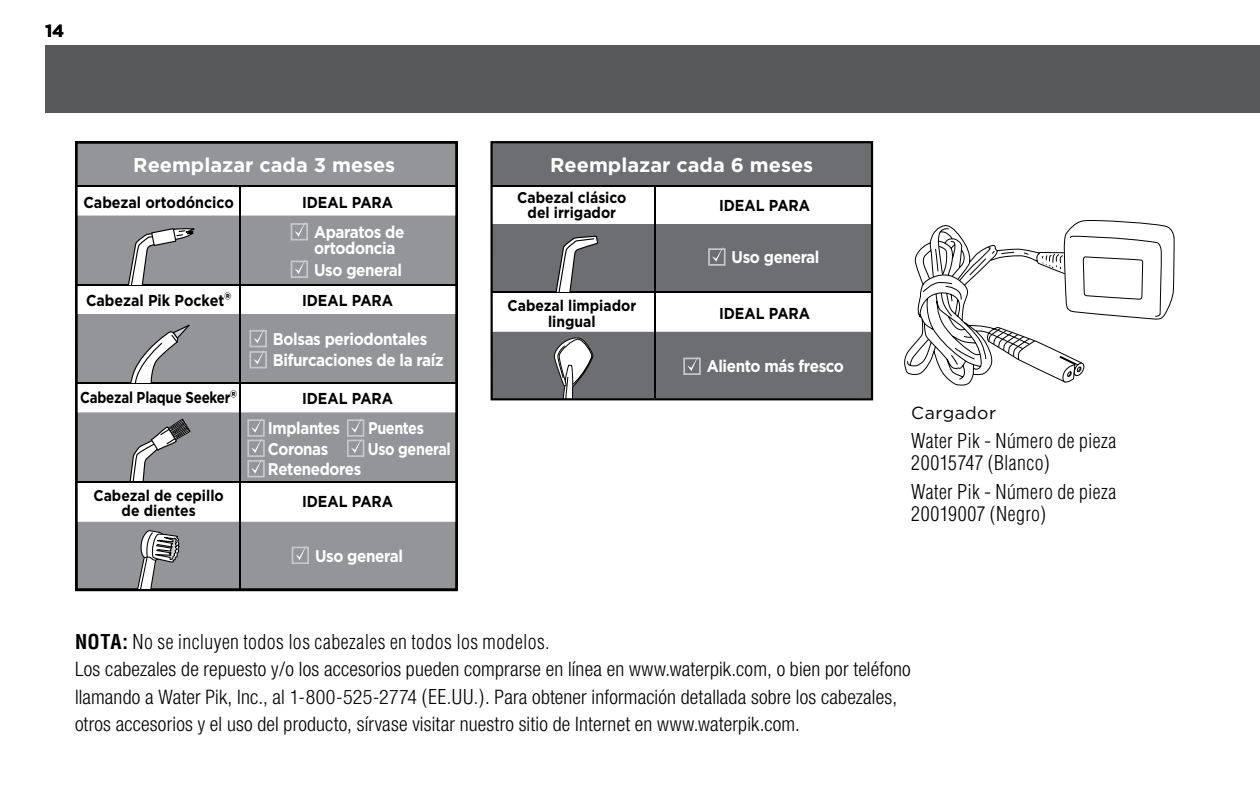
<style>
.page{position:relative;width:1260px;height:810px;background:#fff}
.page>*{position:absolute;margin:0;border:0;box-sizing:border-box;transform-origin:0 0}
.t1{font:300 condensed 20px/27.5px "Helvetica Neue";letter-spacing:.01em;color:#000}
.t2{font:300 condensed 20px/22.5px "Helvetica";letter-spacing:.02em;color:#000}
.t3{font:700 20px "Gotham";color:#fff}
.t4{font:17.5px "Gotham";letter-spacing:.025em;color:#000}
.t5{font:700 17.5px "Gotham";color:#000}
.t6{font:700 17px/15.5px "Gotham";letter-spacing:-.025em;color:#fff;scale:.9 1}
.t7{font:700 17px/20.5px "Gotham";letter-spacing:-.025em;color:#fff;scale:.89 1}
.t8{font:700 17px/20.5px "Gotham";letter-spacing:-.025em;color:#fff;scale:.85 1}
.t9{font:700 15.75px "Gotham";color:#000;scale:.9 1}
.t10{font:700 15.75px "Gotham";color:#000;scale:.84 1}
.t11{font:700 15.5px/15.5px "Gotham";color:#000;text-align:center;scale:.9 1}
.s1{font-size:20.75px}
.s2{font-weight:700}
.s3{font-family:"Helvetica"}
</style>
<div class="page">
<div style="left:45px;top:45px;width:1215px;height:67px;background:#58595b"></div>
<div style="left:76px;top:142px;width:381px;height:448px;background:#939598"></div>
<div style="left:76px;top:482px;width:381px;height:40px;background:#fff"></div>
<div style="left:76px;top:382px;width:380px;height:30px;background:#fff"></div>
<hr style="left:76px;top:382px;width:381px;height:2px;background:#000">
<hr style="left:76px;top:481px;width:381px;height:2px;background:#000">
<div style="left:76px;top:187px;width:380px;height:29px;background:#fff"></div>
<div style="left:76px;top:285px;width:380px;height:29px;background:#fff"></div>
<hr style="left:76px;top:284px;width:381px;height:2px;background:#000">
<hr style="left:76px;top:185px;width:381px;height:1px;background:#000">
<hr style="left:239px;top:185px;width:2px;height:404px;background:#000">
<div style="left:75px;top:141px;width:383px;height:450px;border:2px solid #000"></div>
<svg style="left:130px;top:324px;width:60px;height:58px"></svg>
<svg style="left:128px;top:228px;width:67px;height:56px"></svg>
<svg style="left:129px;top:418px;width:62px;height:63px"></svg>
<div style="left:291px;top:261px;width:17px;height:17px;border:2px solid #c7c8ca"></div>
<svg style="left:295px;top:259px;width:11px;height:15px"></svg>
<div style="left:292px;top:547px;width:17px;height:17px;border:2px solid #c7c8ca"></div>
<svg style="left:296px;top:545px;width:11px;height:15px"></svg>
<div style="left:291px;top:223px;width:17px;height:18px;border:2px solid #c7c8ca"></div>
<svg style="left:295px;top:222px;width:11px;height:15px"></svg>
<div style="left:249px;top:330px;width:18px;height:17px;border:2px solid #c7c8ca"></div>
<svg style="left:253px;top:329px;width:12px;height:14px"></svg>
<div style="left:249px;top:351px;width:18px;height:17px;border:2px solid #c7c8ca"></div>
<svg style="left:253px;top:350px;width:12px;height:15px"></svg>
<svg style="left:118px;top:530px;width:63px;height:59px"></svg>
<div style="left:247px;top:419px;width:18px;height:18px;border:2px solid #c7c8ca"></div>
<div style="left:247px;top:440px;width:18px;height:17px;border:2px solid #c7c8ca"></div>
<div style="left:247px;top:460px;width:18px;height:17px;border:2px solid #c7c8ca"></div>
<svg style="left:251px;top:418px;width:11px;height:56px"></svg>
<div style="left:347px;top:419px;width:17px;height:18px;border:2px solid #c7c8ca"></div>
<div style="left:347px;top:440px;width:17px;height:17px;border:2px solid #c7c8ca"></div>
<svg style="left:351px;top:418px;width:11px;height:35px"></svg>
<div style="left:491px;top:141px;width:381px;height:258px;background:#6d6e71"></div>
<div style="left:492px;top:185px;width:380px;height:38px;background:#fff"></div>
<hr style="left:492px;top:185px;width:380px;height:1px;background:#000">
<div style="left:492px;top:292px;width:379px;height:40px;background:#fff"></div>
<hr style="left:492px;top:291px;width:380px;height:2px;background:#000">
<hr style="left:654px;top:185px;width:2px;height:213px;background:#000">
<div style="left:708px;top:248px;width:18px;height:18px;border:2px solid #c7c8ca"></div>
<svg style="left:712px;top:247px;width:11px;height:15px"></svg>
<div style="left:683px;top:358px;width:18px;height:17px;border:2px solid #c7c8ca"></div>
<svg style="left:687px;top:357px;width:12px;height:14px"></svg>
<svg style="left:555px;top:236px;width:43px;height:55px"></svg>
<svg style="left:553px;top:337px;width:41px;height:60px"></svg>
<div style="left:490px;top:141px;width:383px;height:259px;border:2px solid #000"></div>
<svg style="left:904px;top:220px;width:271px;height:166px"></svg>
<p class="t5" style="left:45px;top:21px;width:21px">14</p>
<p class="t3" style="left:133px;top:151px;width:263px">Reemplazar cada 3 meses</p>
<p class="t9" style="left:83px;top:192px;width:169px">Cabezal ortodóncico</p>
<p class="t9" style="left:302px;top:192px;width:103px">IDEAL PARA</p>
<p class="t6" style="left:314px;top:224px;width:102px">Aparatos de ortodoncia</p>
<p class="t6" style="left:314px;top:262px;width:99px">Uso general</p>
<p class="t9" style="left:86px;top:290px;width:163px">Cabezal Pik Pocket<span class="s1">®</span></p>
<p class="t9" style="left:302px;top:290px;width:103px">IDEAL PARA</p>
<p class="t6" style="left:273px;top:328px;width:191px;line-height:21.2px">Bolsas periodontales<br>Bifurcaciones de la raíz</p>
<p class="t10" style="left:80px;top:387px;width:188px">Cabezal Plaque Seeker<span class="s1">®</span></p>
<p class="t9" style="left:302px;top:388px;width:103px">IDEAL PARA</p>
<p class="t7" style="left:268px;top:418px;width:106px">Implantes<br>Coronas<br>Retenedores</p>
<p class="t8" style="left:368px;top:418px;width:99px">Puentes<br>Uso general</p>
<p class="t11" style="left:93px;top:487px;width:146px">Cabezal de cepillo de dientes</p>
<p class="t9" style="left:302px;top:491px;width:103px">IDEAL PARA</p>
<p class="t6" style="left:315px;top:548px;width:99px">Uso general</p>
<p class="t3" style="left:550px;top:151px;width:264px">Reemplazar cada 6 meses</p>
<p class="t11" style="left:517px;top:189px;width:123px">Cabezal clásico del irrigador</p>
<p class="t9" style="left:719px;top:195px;width:103px">IDEAL PARA</p>
<p class="t6" style="left:732px;top:249px;width:99px">Uso general</p>
<p class="t11" style="left:507px;top:298px;width:145px">Cabezal limpiador lingual</p>
<p class="t9" style="left:719px;top:303px;width:103px">IDEAL PARA</p>
<p class="t6" style="left:707px;top:358px;width:154px">Aliento más fresco</p>
<p class="t4" style="left:911px;top:402px;width:86px">Cargador</p>
<p class="t2" style="left:911px;top:429px;width:207px">Water Pik - Número de pieza<br>20015747 (Blanco)</p>
<p class="t2" style="left:911px;top:480px;width:207px">Water Pik - Número de pieza<br>20019007 (Negro)</p>
<p class="t2" style="left:75px;top:630px;width:476px"><span class="s2">NOTA:</span> No se incluyen todos los cabezales en todos los modelos.</p>
<p class="t1" style="left:75px;top:655px;width:837px">Los cabezales de repuesto y/o los accesorios pueden comprarse en línea en www.waterpik.com, o bien por teléfono llamando a Water Pik, Inc., al 1-800-525-2774 <span class="s3">(EE.UU.)</span>. Para obtener información detallada sobre los cabezales, otros accesorios y el uso del producto, sírvase visitar nuestro sitio de Internet en www.waterpik.com.</p>
</div>
